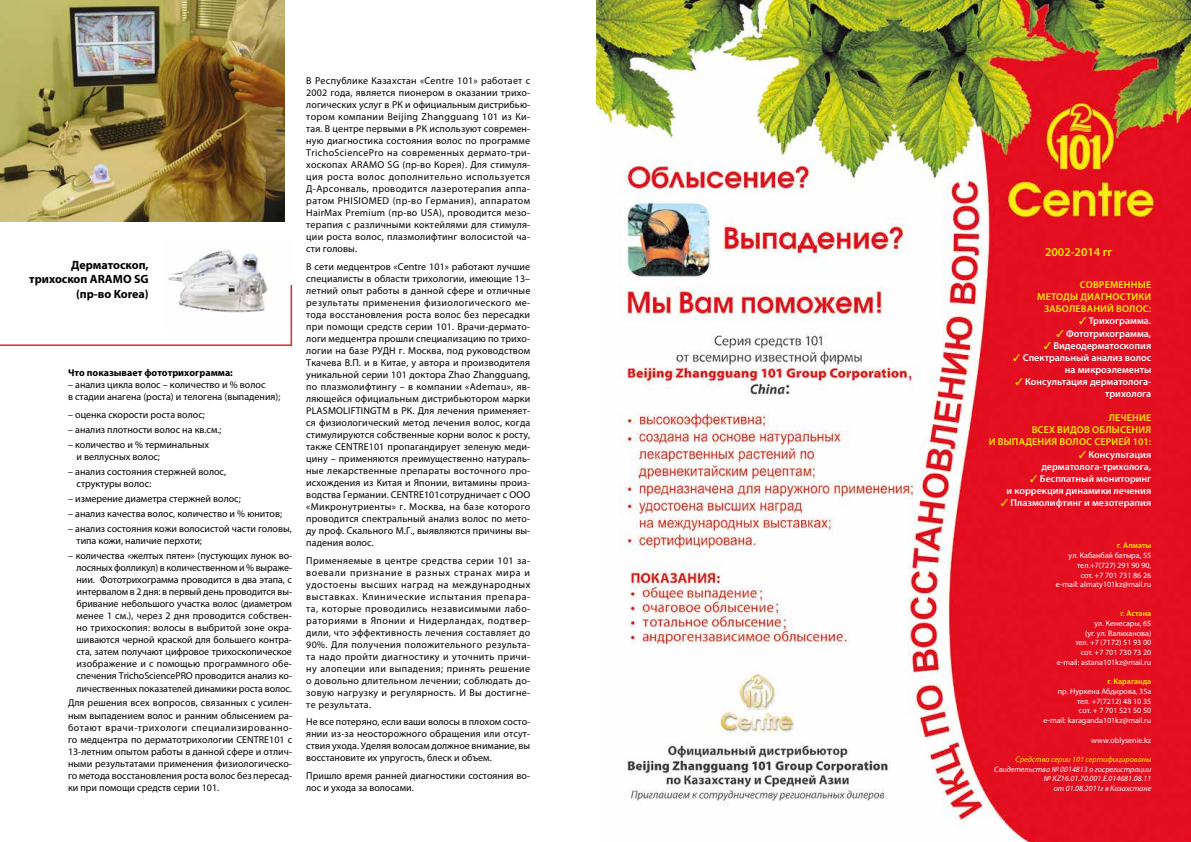
<style>
.page{position:relative;width:1191px;height:842px;background:#fff}
.page>*{position:absolute;margin:0;border:0;box-sizing:border-box;transform-origin:0 0}
.t1{font:700 12px/14.4px "Myriad Pro";color:#000;text-align:right}
.t2{font:600 12px "Myriad Pro";color:#ffed00}
.t3{font:10px/12px "K Myriad Pro";color:#000;text-align:justify}
.t4{font:600 10px/12.1px "Myriad Pro";color:#fff;text-align:right}
.t5{font:600 10px/12.1px "Myriad Pro";letter-spacing:.02em;color:#ffed00;text-align:right}
.t6{font:700 10px "K Myriad Pro";color:#000}
.t7{font:8px/9.7px "Myriad Pro";color:#fff;text-align:right}
.t8{font:italic 8px/9.7px "Myriad Pro";color:#fff;text-align:right}
.t9{font:italic 8px "Myriad Pro";color:#ffed00}
.t10{font:600 8px "Myriad Pro";color:#ffed00}
.s1{color:#ffed00}
</style>
<div class="page">
<img style="left:597px;top:0;width:594px;height:842px">
<img style="left:0;top:0;width:285px;height:222px">
<img style="left:168px;top:249px;width:100px;height:64px">
<hr style="left:0;top:344px;width:292px;height:2px;background:#e52529">
<hr style="left:290px;top:285px;width:2px;height:61px;background:#e52529">
<p class="t1" style="left:29px;top:257px;width:121px">Дерматоскоп, трихоскоп ARAMO SG (пр-во Korea)</p>
<p class="t6" style="left:68px;top:367px;width:166px">Что показывает фототрихограмма:</p>
<p class="t3" style="left:68px;top:379px;width:214px">– анализ цикла волос – количество и % волос<br>в стадии анагена (роста) и телогена (выпадения);</p>
<p class="t3" style="left:68px;top:409px;width:138px">– оценка скорости роста волос;</p>
<p class="t3" style="left:68px;top:424px;width:155px">– анализ плотности волос на кв.см.;</p>
<p class="t3" style="left:77px;top:439px;width:134px;text-indent:-8px">– количество и % терминальных и веллусных волос;</p>
<p class="t3" style="left:77px;top:466px;width:151px;text-indent:-8px">– анализ состояния стержней волос, структуры волос:</p>
<p class="t3" style="left:68px;top:493px;width:174px">– измерение диаметра стержней волос;</p>
<p class="t3" style="left:68px;top:508px;width:215px">– анализ качества волос, количество и % юнитов;</p>
<p class="t3" style="left:77px;top:522px;width:217px;text-indent:-8px">– анализ состояния кожи волосистой части головы, типа кожи, наличие перхоти;</p>
<p class="t3" style="left:77px;top:549px;width:217px;text-indent:-8px">– количества «желтых пятен» (пустующих лунок во&shy;лосяных фолликул) в количественном и % выраже&shy;нии. Фототрихограмма проводится в два этапа, с интервалом в 2 дня: в первый день проводится вы&shy;бривание небольшого участка волос (диаметром менее 1 см.), через 2 дня проводится собствен&shy;но трихоскопия: волосы в выбритой зоне окра&shy;шиваются черной краской для большего контра&shy;ста, затем получают цифровое трихоскопическое изображение и с помощью программного обе&shy;спечения TrichoSciencePRO проводится анализ ко&shy;личественных показателей динамики роста волос.</p>
<p class="t3" style="left:68px;top:697px;width:226px">Для решения всех вопросов, связанных с усилен&shy;ным выпадением волос и ранним облысением ра&shy;ботают врачи-трихологи специализированно&shy;го медцентра по дерматотрихологии CENTRE101 с 13-летним опытом работы в данной сфере и отлич&shy;ными результатами применения физиологическо&shy;го метода восстановления роста волос без пересад&shy;ки при помощи средств серии 101.</p>
<p class="t3" style="left:306px;top:75px;width:225px">В Республике Казахстан «Centre 101» работает с 2002 года, является пионером в оказании трихо&shy;логических услуг в РК и официальным дистрибью&shy;тором компании Beijing Zhangguang 101 из Ки&shy;тая. В центре первыми в РК используют современ&shy;ную диагностика состояния волос по программе TrichoSciencePro на современных дермато-три&shy;хоскопах ARAMO SG (пр-во Корея). Для стимуля&shy;ция роста волос дополнительно используется Д-Арсонваль, проводится лазеротерапия аппа&shy;ратом PHISIOMED (пр-во Германия), аппаратом HairMax Premium (пр-во USA), проводится мезо&shy;терапия с различными коктейлями для стимуля&shy;ции роста волос, плазмолифтинг волосистой ча&shy;сти головы.</p>
<p class="t3" style="left:306px;top:261px;width:226px">В сети медцентров «Centre 101» работают лучшие специалисты в области трихологии, имеющие 13– летний опыт работы в данной сфере и отличные результаты применения физиологического ме&shy;тода восстановления роста волос без пересадки при помощи средств серии 101. Врачи-дермато&shy;логи медцентра прошли специализацию по трихо&shy;логии на базе РУДН г. Москва, под руководством Ткачева В.П. и в Китае, у автора и производителя уникальной серии 101 доктора Zhao Zhangguang, по плазмолифтингу – в компании «Ademau», яв&shy;ляющейся официальным дистрибьютором марки PLASMOLIFTINGTM в РК. Для лечения применяет&shy;ся физиологический метод лечения волос, когда стимулируются собственные корни волос к росту, также CENTRE101 пропагандирует зеленую меди&shy;цину – применяются преимущественно натураль&shy;ные лекарственные препараты восточного про&shy;исхождения из Китая и Японии, витамины произ&shy;водства Германии. CENTRE101сотрудничает с ООО «Микронутриенты» г. Москва, на базе которого проводится спектральный анализ волос по мето&shy;ду проф. Скального М.Г., выявляются причины вы&shy;падения волос.</p>
<p class="t3" style="left:306px;top:554px;width:225px">Применяемые в центре средства серии 101 за&shy;воевали признание в разных странах мира и удостоены высших наград на международных выставках. Клинические испытания препара&shy;та, которые проводились независимыми лабо&shy;раториями в Японии и Нидерландах, подтвер&shy;дили, что эффективность лечения составляет до 90%. Для получения положительного результа&shy;та надо пройти диагностику и уточнить причи&shy;ну алопеции или выпадения; принять решение о довольно длительном лечении; соблюдать до&shy;зовую нагрузку и регулярность. И Вы достигне&shy;те результата.</p>
<p class="t3" style="left:306px;top:716px;width:225px">Не все потеряно, если ваши волосы в плохом состо&shy;янии из-за неосторожного обращения или отсут&shy;ствия ухода. Уделяя волосам должное внимание, вы восстановите их упругость, блеск и объем.</p>
<p class="t3" style="left:306px;top:770px;width:225px">Пришло время ранней диагностики состояния во&shy;лос и ухода за волосами.</p>
<p class="t2" style="left:1045px;top:244px;width:69px">2002-2014 гг</p>
<p class="t5" style="left:1037px;top:278px;width:115px">СОВРЕМЕННЫЕ<br>МЕТОДЫ ДИАГНОСТИКИ<br>ЗАБОЛЕВАНИЙ ВОЛОС:</p>
<p class="t4" style="left:1079px;top:315px;width:74px"><span class="s1">✓</span> Трихограмма.</p>
<p class="t4" style="left:1056px;top:327px;width:96px"><span class="s1">✓</span> Фототрихограмма,</p>
<p class="t4" style="left:1043px;top:339px;width:109px"><span class="s1">✓</span> Видеодерматоскопия</p>
<p class="t4" style="left:1013px;top:351px;width:140px"><span class="s1">✓</span> Спектральный анализ волос на микроэлементы</p>
<p class="t4" style="left:1015px;top:375px;width:137px"><span class="s1">✓</span> Консультация дерматолога&shy;трихолога</p>
<p class="t5" style="left:988px;top:412px;width:164px">ЛЕЧЕНИЕ<br>ВСЕХ ВИДОВ ОБЛЫСЕНИЯ<br>И ВЫПАДЕНИЯ ВОЛОС СЕРИЕЙ 101:</p>
<p class="t4" style="left:1041px;top:448px;width:111px"><span class="s1">✓</span> Консультация дерматолога-трихолога,</p>
<p class="t4" style="left:1006px;top:472px;width:146px"><span class="s1">✓</span> Бесплатный мониторинг<br>и коррекция динамики лечения</p>
<p class="t4" style="left:1001px;top:496px;width:152px"><span class="s1">✓</span> Плазмолифтинг и мезотерапия</p>
<p class="t10" style="left:1117px;top:541px;width:36px">г. Алматы</p>
<p class="t7" style="left:1056px;top:550px;width:97px">ул. Кабанбай батыра, 55 тел.+7(727) 291 90 90,<br>сот. +7 701 731 86 26<br>e-mail: almaty101kz@mail.ru</p>
<p class="t10" style="left:1120px;top:608px;width:32px">г. Астана</p>
<p class="t7" style="left:1056px;top:618px;width:96px">ул. Кенесары, 65<br>(уг. ул. Валиханова)<br>тел. +7 (7172) 51 93 00<br>сот. +7 701 730 73 20 e-mail: astana101kz@mail.ru</p>
<p class="t10" style="left:1107px;top:676px;width:45px">г. Караганда</p>
<p class="t7" style="left:1043px;top:686px;width:109px">пр. Нуркена Абдирова, 35а тел. +7(7212) 48 10 35<br>cот. + 7 701 521 50 50<br>e-mail: karaganda101kz@mail.ru</p>
<p class="t7" style="left:1091px;top:735px;width:61px">www.oblysenie.kz</p>
<p class="t9" style="left:1015px;top:754px;width:137px">Средства серии 101 сертифицированы</p>
<p class="t8" style="left:994px;top:764px;width:158px">Свидетельство № 0014813 о госрегистрации № KZ16.01.70.001.E.014681.08.11<br>от 01.08.2011г в Казахстане</p>
</div>
